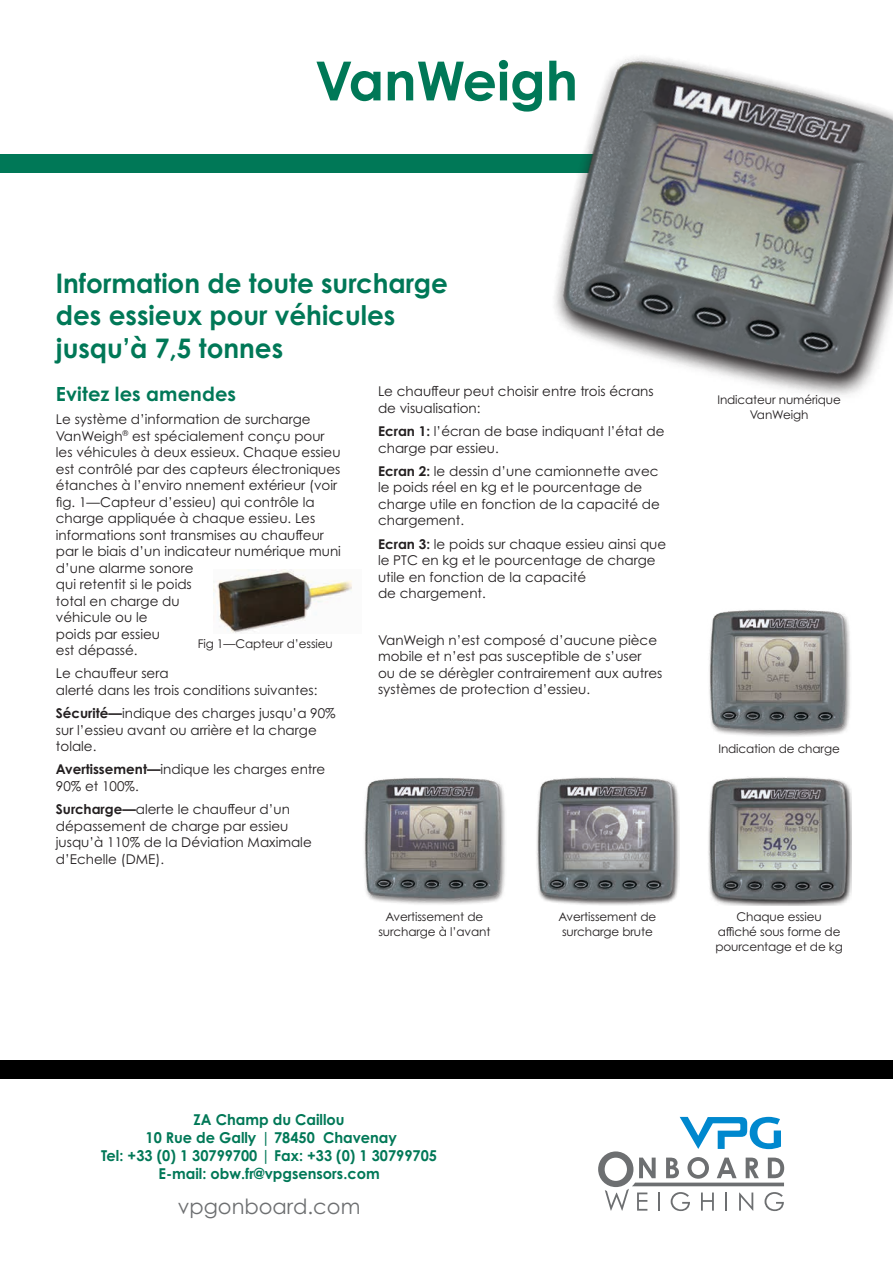
<style>
.page{position:relative;width:893px;height:1263px;background:#fff}
.page>*{position:absolute;margin:0;border:0;box-sizing:border-box;transform-origin:0 0}
.t1{font:700 54px "Century Gothic Pro";color:#007857}
.t2{font:700 27px/32.4px "Century Gothic Pro";color:#007857}
.t3{font:21px "Century Gothic Pro";color:#6d6f71}
.t4{font:700 19.5px "Century Gothic Pro";letter-spacing:.005em;color:#007857}
.t5{font:700 15px/18px "Century Gothic Pro";color:#007857;text-align:center}
.t6{font:13.5px/16.5px "Century Gothic Pro";color:#231f20}
.t7{font:12px/15px "Century Gothic Pro";letter-spacing:-.01em;color:#231f20;text-align:center}
.s1{font-weight:700}
</style>
<div class="page">
<div style="left:0;top:1060px;width:893px;height:19px;background:#000"></div>
<svg style="left:598px;top:1117px;width:186px;height:94px"></svg>
<img style="left:213px;top:570px;width:139px;height:63px">
<div style="left:0;top:154px;width:893px;height:19px;background:#007857"></div>
<img style="left:554px;top:56px;width:339px;height:339px">
<img style="left:709px;top:610px;width:142px;height:127px">
<img style="left:364px;top:778px;width:142px;height:127px">
<img style="left:536px;top:777px;width:143px;height:128px">
<img style="left:708px;top:777px;width:143px;height:129px">
<h1 class="t1" style="left:315px;top:47px;width:264px">VanWeigh</h1>
<h2 class="t2" style="left:56px;top:266px;width:394px">Information de toute surcharge des essieux pour véhicules jusqu’à 7,5 tonnes</h2>
<h3 class="t4" style="left:56px;top:382px;width:182px">Evitez les amendes</h3>
<p class="t6" style="left:56px;top:411px;width:287px">Le système d’information de surcharge<br>VanWeigh<sup>®</sup> est spécialement conçu pour les véhicules à deux essieux. Chaque essieu est contrôlé par des capteurs électroniques étanches à l’enviro nnement extérieur (voir fig. 1—Capteur d’essieu) qui contrôle la charge appliquée à chaque essieu. Les informations sont transmises au chauffeur par le biais d’un indicateur numérique muni d’une alarme sonore<br>qui retentit si le poids<br>total en charge du<br>véhicule ou le<br>poids par essieu<br>est dépassé.</p>
<p class="t6" style="left:56px;top:665px;width:263px">Le chauffeur sera<br>alerté dans les trois conditions suivantes:</p>
<p class="t6" style="left:56px;top:705px;width:281px"><span class="s1">Sécurité—</span>indique des charges jusqu’a 90% sur l’essieu avant ou arrière et la charge tolale.</p>
<p class="t6" style="left:56px;top:761px;width:271px"><span class="s1">Avertissement—</span>indique les charges entre<br>90% et 100%.</p>
<p class="t6" style="left:56px;top:801px;width:257px"><span class="s1">Surcharge—</span>alerte le chauffeur d’un dépassement de charge par essieu jusqu’à 110% de la Déviation Maximale d’Echelle (DME).</p>
<p class="t7" style="left:198px;top:636px;width:137px">Fig 1—Capteur d’essieu</p>
<p class="t6" style="left:378px;top:383px;width:277px">Le chauffeur peut choisir entre trois écrans de visualisation:</p>
<p class="t6" style="left:378px;top:423px;width:288px"><span class="s1">Ecran 1:</span> l’écran de base indiquant l’état de charge par essieu.</p>
<p class="t6" style="left:378px;top:463px;width:283px"><span class="s1">Ecran 2:</span> le dessin d’une camionnette avec le poids réel en kg et le pourcentage de charge utile en fonction de la capacité de chargement.</p>
<p class="t6" style="left:378px;top:535px;width:290px"><span class="s1">Ecran 3:</span> le poids sur chaque essieu ainsi que le PTC en kg et le pourcentage de charge utile en fonction de la capacité<br>de chargement.</p>
<p class="t6" style="left:378px;top:631px;width:286px">VanWeigh n’est composé d’aucune pièce mobile et n’est pas susceptible de s’user<br>ou de se dérègler contrairement aux autres systèmes de protection d’essieu.</p>
<p class="t7" style="left:717px;top:392px;width:125px">Indicateur numérique<br>VanWeigh</p>
<p class="t7" style="left:718px;top:741px;width:123px">Indication de charge</p>
<p class="t7" style="left:378px;top:908px;width:113px">Avertissement de surcharge à l’avant</p>
<p class="t7" style="left:559px;top:908px;width:99px;text-align:left">Avertissement de surcharge brute</p>
<p class="t7" style="left:715px;top:908px;width:129px">Chaque essieu<br>affiché sous forme de pourcentage et de kg</p>
<p class="t5" style="left:101px;top:1110px;width:337px">ZA Champ du Caillou<br>10 Rue de Gally | 78450 Chavenay<br>Tel: +33 (0) 1 30799700 | Fax: +33 (0) 1 30799705<br>E-mail: obw.fr@vpgsensors.com</p>
<h3 class="t3" style="left:178px;top:1194px;width:184px">vpgonboard.com</h3>
</div>
